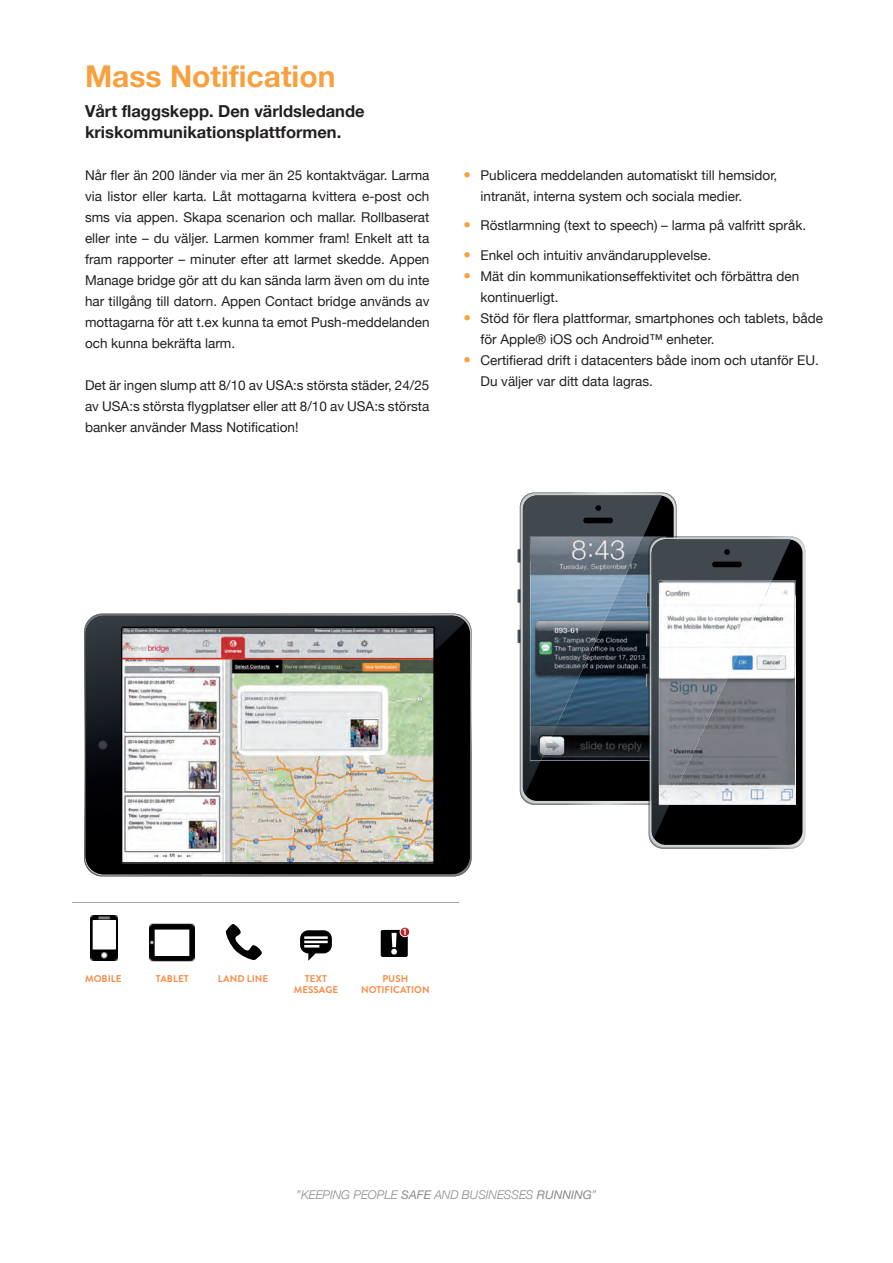
<style>
.page{position:relative;width:893px;height:1263px;background:#fff}
.page>*{position:absolute;margin:0;border:0;box-sizing:border-box;transform-origin:0 0}
.t1{font:700 30px "Helvetica Neue";color:#f9a03e}
.t2{font:700 16.5px/21px "Helvetica Neue";color:#231f20}
.t3{font:13.5px/21px "Helvetica Neue";color:#231f20}
.t4{font:italic 300 12px "Helvetica Neue";color:#87898c}
.t5{font:700 9.75px/11.2px "Brandon Grotesque";letter-spacing:.005em;color:#f68c48;text-align:center}
.s1{font-size:15px;color:#f9a03e}
.s2{font-family:"Helvetica Neue LT Std";font-weight:400}
</style>
<div class="page">
<svg style="left:226px;top:924px;width:36px;height:36px"></svg>
<div style="left:381px;top:930px;width:27px;height:27px;background:#000;border-radius:2px"></div>
<svg style="left:391px;top:933px;width:6px;height:21px"></svg>
<div style="left:400px;top:927px;width:10px;height:10px;background:#be2025;border-radius:50%"></div>
<div style="left:400px;top:927px;width:10px;height:10px;border:1px solid #fff;border-radius:50%"></div>
<svg style="left:403px;top:929px;width:3px;height:6px"></svg>
<svg style="left:300px;top:930px;width:32px;height:23px"></svg>
<hr style="left:304px;top:936px;width:24px;height:3px;background:#fff">
<hr style="left:304px;top:941px;width:24px;height:2px;background:#fff">
<svg style="left:304px;top:945px;width:15px;height:2px"></svg>
<img style="left:90px;top:915px;width:28px;height:45px">
<div style="left:93px;top:921px;width:22px;height:28px;background:#fff"></div>
<img style="left:150px;top:923px;width:45px;height:39px">
<div style="left:155px;top:930px;width:34px;height:25px;background:#fff"></div>
<svg style="left:93px;top:615px;width:375px;height:11px"></svg>
<svg style="left:86px;top:616px;width:379px;height:258px;background:#0e1113"></svg>
<div style="left:98px;top:741px;width:9px;height:8px;background:#3c3e43;border-radius:50%"></div>
<img style="left:121px;top:627px;width:314px;height:236px">
<svg style="left:650px;top:538px;width:154px;height:309px"></svg>
<svg style="left:652px;top:539px;width:150px;height:306px;background:#0d0e0f"></svg>
<img style="left:772px;top:580px;width:23px;height:224px">
<svg style="left:517px;top:493px;width:255px;height:312px"></svg>
<h1 class="t1" style="left:85px;top:58px;width:252px">Mass Notification</h1>
<p class="t2" style="left:85px;top:100px;width:281px">Vårt flaggskepp. Den världsledande kriskommunikationsplattformen.</p>
<p class="t3" style="left:85px;top:164px;width:346px;text-align:justify">Når fler än 200 länder via mer än 25 kontaktvägar. Larma via listor eller karta. Låt mottagarna kvittera e-post och sms via appen. Skapa scenarion och mallar. Rollbaserat eller inte – du väljer. Larmen kommer fram! Enkelt att ta fram rapporter – minuter efter att larmet skedde. Appen Manage bridge gör att du kan sända larm även om du inte har tillgång till datorn. Appen Contact bridge används av mottagarna för att t.ex kunna ta emot Push-meddelanden och kunna bekräfta larm.</p>
<p class="t3" style="left:85px;top:374px;width:346px;text-align:justify">Det är ingen slump att 8/10 av USA:s största städer, 24/25 av USA:s största flygplatser eller att 8/10 av USA:s största banker använder Mass Notification!</p>
<p class="t3" style="left:480px;top:164px;width:298px;text-indent:-17px"><span class="s1">•</span> Publicera meddelanden automatiskt till hemsidor, intranät, interna system och sociala medier.</p>
<p class="t3" style="left:463px;top:215px;width:344px"><span class="s1">•</span> Röstlarmning (text to speech) – larma på valfritt språk.</p>
<p class="t3" style="left:463px;top:244px;width:249px"><span class="s1">•</span> Enkel och intuitiv användarupplevelse.</p>
<p class="t3" style="left:480px;top:265px;width:320px;text-indent:-17px"><span class="s1">•</span> Mät din kommunikationseffektivitet och förbättra den kontinuerligt.</p>
<p class="t3" style="left:480px;top:307px;width:344px;text-indent:-17px"><span class="s1">•</span> Stöd för flera plattformar, smartphones och tablets, både för Apple® iOS och Android™ enheter.</p>
<p class="t3" style="left:480px;top:349px;width:340px;text-indent:-17px"><span class="s1">•</span> Certifierad drift i datacenters både inom och utanför EU.<br>Du väljer var ditt data lagras.</p>
<p class="t5" style="left:85px;top:973px;width:38px">MOBILE</p>
<p class="t5" style="left:156px;top:973px;width:34px">TABLET</p>
<p class="t5" style="left:218px;top:973px;width:52px">LAND LINE</p>
<p class="t5" style="left:361px;top:973px;width:70px">PUSH<br>NOTIFICATION</p>
<p class="t5" style="left:294px;top:973px;width:46px">TEXT<br>MESSAGE</p>
<p class="t4" style="left:297px;top:1187px;width:301px">”KEEPING PEOPLE <span class="s2">SAFE</span> AND BUSINESSES <span class="s2">RUNNING</span>”</p>
</div>
